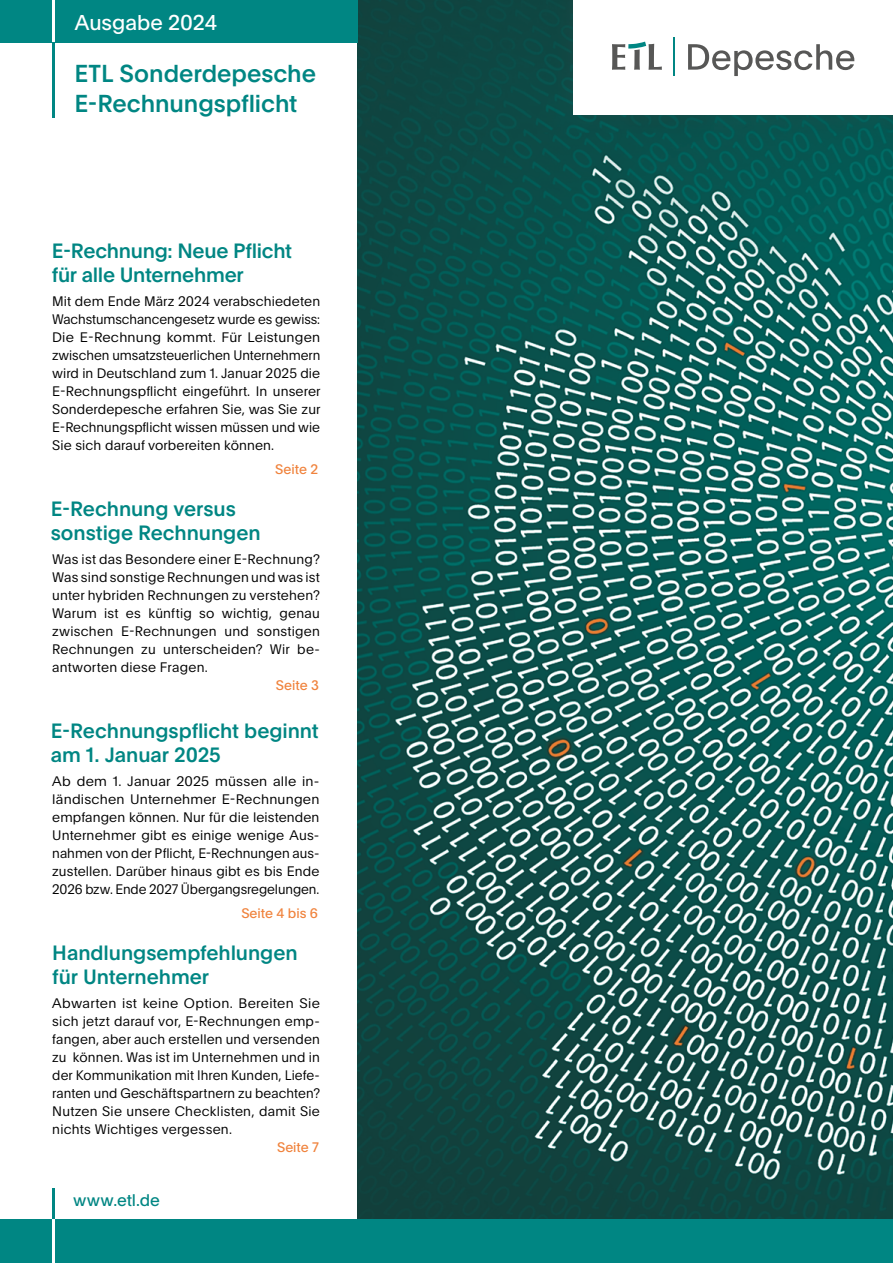
<style>
.page{position:relative;width:893px;height:1263px;background:#fff}
.page>*{position:absolute;margin:0;border:0;box-sizing:border-box;transform-origin:0 0}
.t1{font:500 24px/30px "Plain";letter-spacing:-.005em;color:#008683}
.t2{font:21px "Plain";color:#fff}
.t3{font:500 20.25px/24px "Plain";letter-spacing:-.005em;color:#008683}
.t4{font:16.5px "Plain";color:#008683}
.t5{font:300 13.5px/18px "Plain";letter-spacing:.01em;color:#000;text-align:justify}
.t6{font:13.5px "Plain";color:#f0833d}
</style>
<div class="page">
<img style="left:357px;top:0;width:536px;height:1219px">
<div style="left:549px;top:0;width:344px;height:138px;background:#575756;opacity:.16"></div>
<div style="left:573px;top:0;width:320px;height:114px;background:#fff"></div>
<div style="left:0;top:0;width:357px;height:43px;background:#008683"></div>
<hr style="left:52px;top:0;width:3px;height:43px;background:#fff">
<hr style="left:52px;top:43px;width:3px;height:75px;background:#008683">
<hr style="left:52px;top:1188px;width:3px;height:31px;background:#008683">
<svg style="left:612px;top:42px;width:50px;height:28px"></svg>
<hr style="left:673px;top:38px;width:2px;height:38px;background:#008683">
<svg style="left:688px;top:44px;width:166px;height:32px"></svg>
<div style="left:0;top:1219px;width:893px;height:44px;background:#008683"></div>
<hr style="left:52px;top:1219px;width:3px;height:44px;background:#fff">
<h2 class="t2" style="left:75px;top:8px;width:144px">Ausgabe 2024</h2>
<h1 class="t1" style="left:74px;top:57px;width:243px">ETL Sonderdepesche<br>E-Rechnungspflicht</h1>
<h3 class="t3" style="left:52px;top:238px;width:242px">E-Rechnung: Neue Pflicht für alle Unternehmer</h3>
<p class="t5" style="left:52px;top:291px;width:270px">Mit dem Ende März 2024 verabschiedeten Wachstumschancengesetz wurde es gewiss:<br>Die E-Rechnung kommt. Für Leistungen zwischen umsatzsteuerlichen Unternehmern wird in Deutschland zum 1. Januar 2025 die E-Rechnungspflicht eingeführt. In unserer Sonderdepesche erfahren Sie, was Sie zur E-Rechnungspflicht wissen müssen und wie Sie sich darauf vorbereiten können.</p>
<h3 class="t3" style="left:51px;top:496px;width:211px">E-Rechnung versus sonstige Rechnungen</h3>
<p class="t6" style="left:275px;top:460px;width:44px">Seite 2</p>
<p class="t5" style="left:52px;top:550px;width:269px">Was ist das Besondere einer E-Rechnung?<br>Was sind sonstige Rechnungen und was ist unter hybriden Rechnungen zu verstehen?<br>Warum ist es künftig so wichtig, genau zwischen E-Rechnungen und sonstigen Rechnungen zu unterscheiden? Wir be&shy;antworten diese Fragen.</p>
<p class="t6" style="left:276px;top:676px;width:44px">Seite 3</p>
<h3 class="t3" style="left:51px;top:718px;width:269px">E-Rechnungspflicht beginnt am 1. Januar 2025</h3>
<p class="t5" style="left:52px;top:772px;width:269px">Ab dem 1. Januar 2025 müssen alle in&shy;ländischen Unternehmer E-Rechnungen empfangen können. Nur für die leistenden Unternehmer gibt es einige wenige Aus&shy;nahmen von der Pflicht, E-Rechnungen aus&shy;zustellen. Darüber hinaus gibt es bis Ende 2026 bzw. Ende 2027 Übergangsregelungen.</p>
<p class="t6" style="left:241px;top:904px;width:78px">Seite 4 bis 6</p>
<h3 class="t3" style="left:52px;top:940px;width:247px">Handlungsempfehlungen für Unternehmer</h3>
<p class="t5" style="left:52px;top:994px;width:269px">Abwarten ist keine Option. Bereiten Sie sich jetzt darauf vor, E-Rechnungen emp&shy;fangen, aber auch erstellen und versenden zu können. Was ist im Unternehmen und in der Kommunikation mit Ihren Kunden, Liefe&shy;ranten und Geschäftspartnern zu beachten?<br>Nutzen Sie unsere Checklisten, damit Sie nichts Wichtiges vergessen.</p>
<p class="t6" style="left:277px;top:1138px;width:43px">Seite 7</p>
<p class="t4" style="left:73px;top:1189px;width:88px">www.etl.de</p>
</div>
